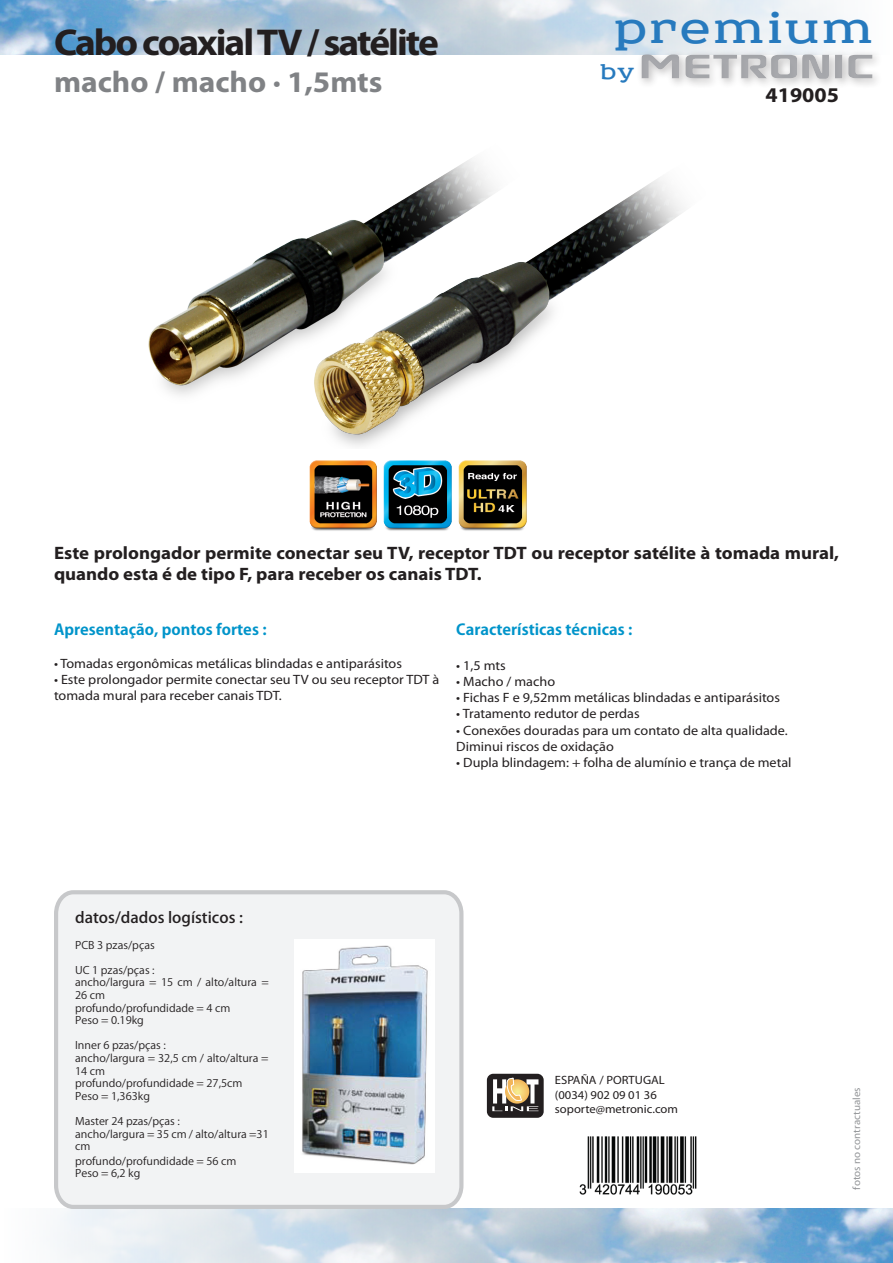
<style>
.page{position:relative;width:893px;height:1263px;background:#fff}
.page>*{position:absolute;margin:0;border:0;box-sizing:border-box;transform-origin:0 0}
.t1{font:45px "Sreda";letter-spacing:.09em;color:#277abe}
.Titre_produit{font:700 37.5px "Myriad Pro";letter-spacing:-.05em;color:#231f20;scale:1.05 1}
.Sous_titre_produit{font:700 30px "Myriad Pro";color:#808285;scale:1.05 1}
.t2{font:22.5px "Sreda";color:#277abe}
.Référence_produit{font:700 21px "Myriad Pro";color:#231f20;scale:1.05 1}
.Txt_description_prod{font:700 18px/21.6px "Myriad Pro";color:#231f20;scale:1.05 1}
.t3{font:700 15px "Koz Go Pro";color:#0094ca;scale:1.05 1}
.t4{font:500 15px "Koz Go Pro";color:#231f20;scale:1.05 1}
.Txt_Présentation__ca{font:13.5px/16.2px "Myriad Pro";color:#231f20;scale:1.05 1}
.t5{font:12px/14.4px "Myriad Pro";color:#231f20;scale:1.05 1}
.t6{font:10.5px/12.6px "Koz Go Pro";color:#231f20;scale:1.05 1}
.t7{font:10.5px "Myriad Pro";color:#939598;scale:1.05 1}
</style>
<div class="page">
<img style="left:57px;top:1209px;width:836px;height:54px">
<img style="left:0;top:0;width:837px;height:54px">
<div style="left:488px;top:1075px;width:55px;height:42px;background:#231f20;border-radius:5px"></div>
<div style="left:487px;top:1074px;width:57px;height:44px;border:2px solid #231f20;border-radius:5px"></div>
<svg style="left:492px;top:1077px;width:46px;height:34px"></svg>
<div style="left:636px;top:49px;width:247px;height:41px;background:#231f20;opacity:.3"></div>
<div style="left:639px;top:52px;width:234px;height:27px;background:#231f20;opacity:.14"></div>
<img style="left:148px;top:158px;width:536px;height:288px">
<img style="left:309px;top:460px;width:218px;height:71px">
<img style="left:579px;top:1136px;width:118px;height:59px">
<svg style="left:54px;top:890px;width:412px;height:321px"></svg>
<img style="left:295px;top:939px;width:140px;height:233px">
<p class="Titre_produit" style="left:54px;top:18px;width:368px">Cabo coaxial TV / satélite</p>
<p class="Sous_titre_produit" style="left:54px;top:63px;width:314px">macho / macho · 1,5mts</p>
<h1 class="t1" style="left:614px;top:3px;width:260px">premium</h1>
<h3 class="t2" style="left:601px;top:59px;width:35px">by</h3>
<p class="Référence_produit" style="left:765px;top:82px;width:71px">419005</p>
<p class="Txt_description_prod" style="left:54px;top:541px;width:749px">Este prolongador permite conectar seu TV, receptor TDT ou receptor satélite à tomada mural, quando esta é de tipo F, para receber os canais TDT.</p>
<p class="t3" style="left:54px;top:620px;width:204px">Apresentação, pontos fortes :</p>
<p class="Txt_Présentation__ca" style="left:54px;top:655px;width:333px">• Tomadas ergonômicas metálicas blindadas e antiparásitos</p>
<p class="Txt_Présentation__ca" style="left:54px;top:671px;width:368px">• Este prolongador permite conectar seu TV ou seu receptor TDT à tomada mural para receber canais TDT.</p>
<p class="t3" style="left:456px;top:620px;width:169px">Características técnicas :</p>
<p class="Txt_Présentation__ca" style="left:456px;top:657px;width:49px">• 1,5 mts</p>
<p class="Txt_Présentation__ca" style="left:456px;top:673px;width:96px">• Macho / macho</p>
<p class="Txt_Présentation__ca" style="left:456px;top:689px;width:310px">• Fichas F e 9,52mm metálicas blindadas e antiparásitos</p>
<p class="Txt_Présentation__ca" style="left:456px;top:705px;width:176px">• Tratamento redutor de perdas</p>
<p class="Txt_Présentation__ca" style="left:456px;top:722px;width:317px">• Conexões douradas para um contato de alta qualidade.</p>
<p class="Txt_Présentation__ca" style="left:456px;top:738px;width:152px">Diminui riscos de oxidação</p>
<p class="Txt_Présentation__ca" style="left:456px;top:754px;width:321px">• Dupla blindagem: + folha de alumínio e trança de metal</p>
<p class="t4" style="left:75px;top:908px;width:161px">datos/dados logísticos :</p>
<p class="t6" style="left:75px;top:939px;width:77px">PCB 3 pzas/pças</p>
<p class="t6" style="left:75px;top:964px;width:77px">UC 1 pzas/pças :</p>
<p class="t6" style="left:75px;top:976px;width:186px">ancho/largura = 15 cm / alto/altura =<br>26 cm</p>
<p class="t6" style="left:75px;top:1002px;width:149px">profundo/profundidade = 4 cm</p>
<p class="t6" style="left:75px;top:1014px;width:67px">Peso = 0.19kg</p>
<p class="t6" style="left:75px;top:1039px;width:88px">Inner 6 pzas/pças :</p>
<p class="t6" style="left:75px;top:1052px;width:186px">ancho/largura = 32,5 cm / alto/altura =<br>14 cm</p>
<p class="t6" style="left:75px;top:1077px;width:161px">profundo/profundidade = 27,5cm</p>
<p class="t6" style="left:75px;top:1090px;width:73px">Peso = 1,363kg</p>
<p class="t6" style="left:75px;top:1115px;width:101px">Master 24 pzas/pças :</p>
<p class="t6" style="left:75px;top:1128px;width:186px">ancho/largura = 35 cm / alto/altura =31 cm</p>
<p class="t6" style="left:75px;top:1155px;width:155px">profundo/profundidade = 56 cm</p>
<p class="t6" style="left:75px;top:1167px;width:64px">Peso = 6,2 kg</p>
<p class="t5" style="left:555px;top:1073px;width:119px">ESPAÑA / PORTUGAL (0034) 902 09 01 36 soporte@metronic.com</p>
<p class="t7" style="left:850px;top:1189px;width:99px;rotate:-90deg">fotos no contractuales</p>
</div>
